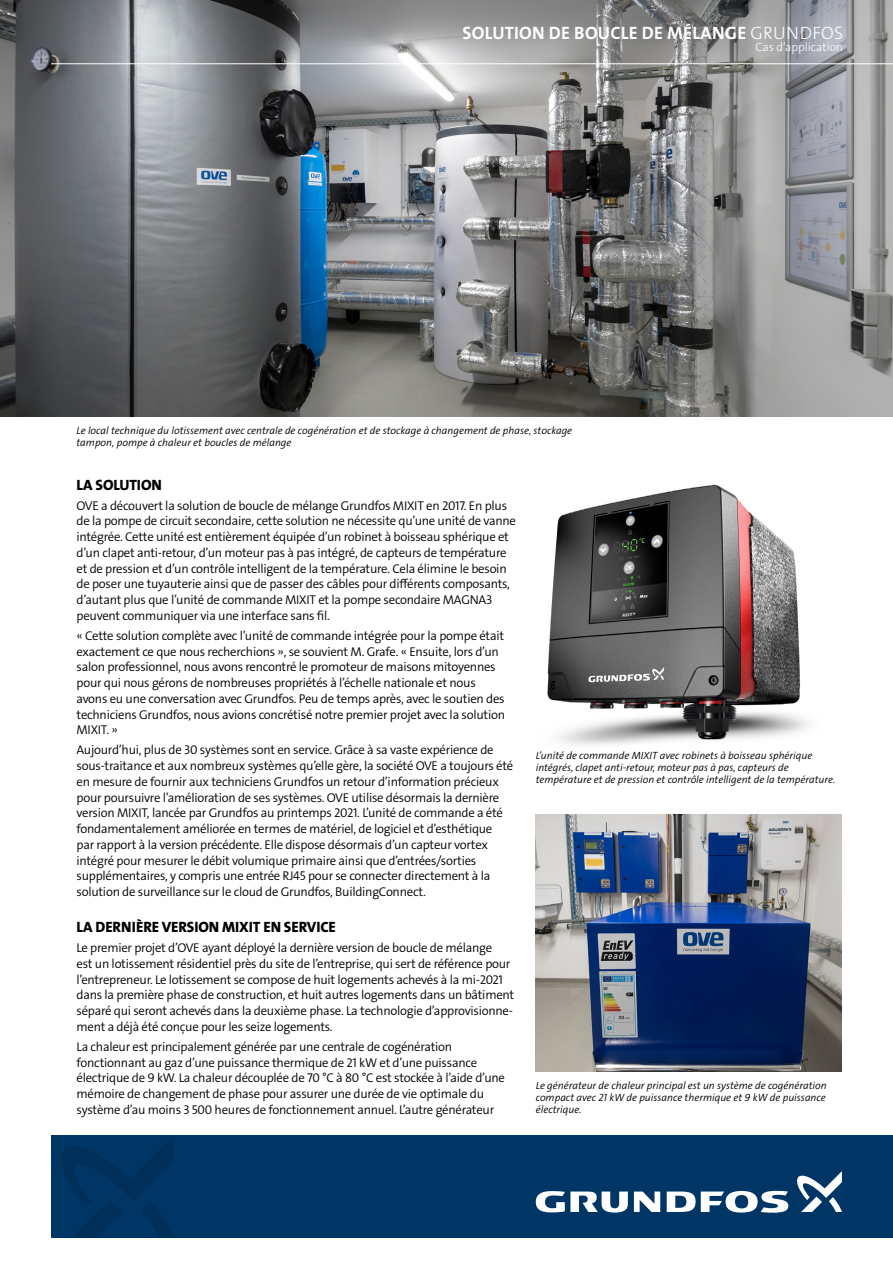
<style>
.page{position:relative;width:893px;height:1263px;background:#fff}
.page>*{position:absolute;margin:0;border:0;box-sizing:border-box;transform-origin:0 0}
.t1{font:18px "Grundfos The Sans V2 OT 7 B";letter-spacing:.015em;color:#fff}
.t2{font:15px "Grundfos The Sans V2 OT 8 XB";letter-spacing:-.005em;color:#000}
.t3{font:12.75px/15.8px "Grundfos The Sans V2 OT 4 SL";letter-spacing:-.02em;color:#000}
.t4{font:12px "Grundfos The Sans V2 OT 3 L";color:#fff}
.t5{font:10.5px/12px "Grundfos The Sans V2 OT 4 SL Italic";color:#000}
.s1{font-family:"Grundfos The Sans V2 OT 3 L"}
</style>
<div class="page">
<div style="left:51px;top:1135px;width:842px;height:102px;background:#003665"></div>
<svg style="left:634px;top:1191px;width:26px;height:21px"></svg>
<svg style="left:536px;top:1191px;width:92px;height:21px"></svg>
<svg style="left:667px;top:1191px;width:121px;height:22px"></svg>
<svg style="left:797px;top:1171px;width:45px;height:41px"></svg>
<svg style="left:61px;top:1137px;width:112px;height:100px"></svg>
<img style="left:0;top:0;width:893px;height:416px">
<img style="left:536px;top:815px;width:306px;height:256px">
<img style="left:547px;top:484px;width:263px;height:261px">
<hr style="left:51px;top:63px;width:842px;height:1px;background:#fff">
<h1 class="t1" style="left:462px;top:21px;width:382px">SOLUTION DE BOUCLE DE MÉLANGE <span class="s1">GRUNDFOS</span></h1>
<p class="t5" style="left:77px;top:425px;width:497px">Le local technique du lotissement avec centrale de cogénération et de stockage à changement de phase, stockage tampon, pompe à chaleur et boucles de mélange</p>
<p class="t4" style="left:755px;top:39px;width:89px">Cas d’application</p>
<p class="t2" style="left:77px;top:475px;width:87px">LA SOLUTION</p>
<p class="t3" style="left:77px;top:498px;width:441px">OVE a découvert la solution de boucle de mélange Grundfos MIXIT en 2017. En plus de la pompe de circuit secondaire, cette solution ne nécessite qu’une unité de vanne intégrée. Cette unité est entièrement équipée d’un robinet à boisseau sphérique et d’un clapet anti-retour, d’un moteur pas à pas intégré, de capteurs de température et de pression et d’un contrôle intelligent de la température. Cela élimine le besoin de poser une tuyauterie ainsi que de passer des câbles pour différents composants, d’autant plus que l’unité de commande MIXIT et la pompe secondaire MAGNA3 peuvent communiquer via une interface sans fil.</p>
<p class="t3" style="left:77px;top:628px;width:430px">« Cette solution complète avec l’unité de commande intégrée pour la pompe était exactement ce que nous recherchions », se souvient M. Grafe. « Ensuite, lors d’un salon professionnel, nous avons rencontré le promoteur de maisons mitoyennes pour qui nous gérons de nombreuses propriétés à l’échelle nationale et nous avons eu une conversation avec Grundfos. Peu de temps après, avec le soutien des techniciens Grundfos, nous avions concrétisé notre premier projet avec la solution MIXIT. »</p>
<p class="t3" style="left:77px;top:742px;width:438px">Aujourd’hui, plus de 30 systèmes sont en service. Grâce à sa vaste expérience de sous-traitance et aux nombreux systèmes qu’elle gère, la société OVE a toujours été en mesure de fournir aux techniciens Grundfos un retour d’information précieux pour poursuivre l’amélioration de ses systèmes. OVE utilise désormais la dernière version MIXIT, lancée par Grundfos au printemps 2021. L’unité de commande a été fondamentalement améliorée en termes de matériel, de logiciel et d’esthétique<br>par rapport à la version précédente. Elle dispose désormais d’un capteur vortex intégré pour mesurer le débit volumique primaire ainsi que d’entrées/sorties supplémentaires, y compris une entrée RJ45 pour se connecter directement à la solution de surveillance sur le cloud de Grundfos, BuildingConnect.</p>
<p class="t2" style="left:77px;top:917px;width:261px">LA DERNIÈRE VERSION MIXIT EN SERVICE</p>
<p class="t3" style="left:77px;top:940px;width:439px">Le premier projet d’OVE ayant déployé la dernière version de boucle de mélange<br>est un lotissement résidentiel près du site de l’entreprise, qui sert de référence pour l’entrepreneur. Le lotissement se compose de huit logements achevés à la mi-2021 dans la première phase de construction, et huit autres logements dans un bâtiment séparé qui seront achevés dans la deuxième phase. La technologie d’approvisionne&shy;ment a déjà été conçue pour les seize logements.</p>
<p class="t3" style="left:77px;top:1039px;width:430px">La chaleur est principalement générée par une centrale de cogénération fonctionnant au gaz d’une puissance thermique de 21 kW et d’une puissance électrique de 9 kW. La chaleur découplée de 70 °C à 80 °C est stockée à l’aide d’une mémoire de changement de phase pour assurer une durée de vie optimale du système d’au moins 3 500 heures de fonctionnement annuel. L’autre générateur</p>
<p class="t5" style="left:536px;top:749px;width:301px">L’unité de commande MIXIT avec robinets à boisseau sphérique intégrés, clapet anti-retour, moteur pas à pas, capteurs de température et de pression et contrôle intelligent de la température.</p>
<p class="t5" style="left:536px;top:1080px;width:292px;text-align:justify">Le générateur de chaleur principal est un système de cogénération compact avec 21 kW de puissance thermique et 9 kW de puissance électrique.</p>
</div>
